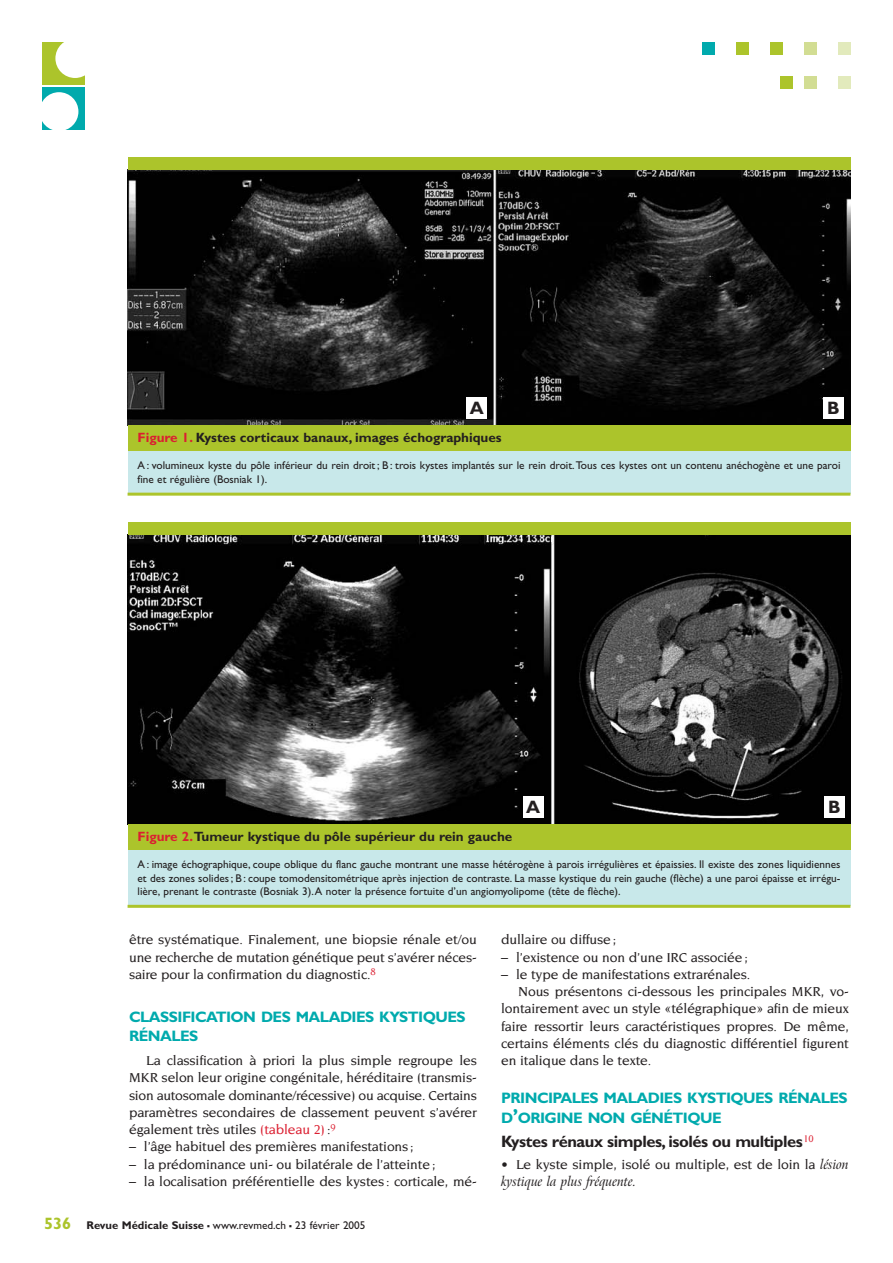
<style>
.page{position:relative;width:893px;height:1263px;background:#fff}
.page>*{position:absolute;margin:0;border:0;box-sizing:border-box;transform-origin:0 0}
.t1{font:700 18px "Gill Sans";color:#231f20}
.t2{font:700 16.5px "Gill Sans";letter-spacing:-.03em;color:#231f20}
.t3{font:700 15.15px/19.5px "Gill Sans";letter-spacing:-.035em;color:#00aaad}
.t4{font:500 13.95px/17.2px "Novarese";letter-spacing:-.01em;color:#231f20;text-align:justify}
.t5{font:italic 13.95px "Arrus BT";letter-spacing:-.01em;color:#231f20;scale:.95 1}
.t6{font:700 13.5px "Gill Sans";color:#231f20}
.t7{font:11.25px/13.5px "Gill Sans";color:#231f20}
.s1{color:#db1f31}
.s2{font-weight:700;font-size:16.5px;color:#acc42b}
.s3{font-weight:700}
.s4{font-weight:700;font-size:16.5px}
.s5{font-size:20.25px}
.s6{font-family:"Arrus BT";font-weight:400;font-style:italic}
</style>
<div class="page">
<div style="left:838px;top:43px;width:12px;height:12px;background:#e2eabc"></div>
<div style="left:804px;top:43px;width:12px;height:12px;background:#d2dd93"></div>
<div style="left:770px;top:43px;width:12px;height:12px;background:#acc42b"></div>
<div style="left:736px;top:43px;width:12px;height:12px;background:#acc42b"></div>
<div style="left:702px;top:43px;width:12px;height:12px;background:#00aaad"></div>
<div style="left:838px;top:77px;width:12px;height:12px;background:#e2eabc"></div>
<div style="left:804px;top:77px;width:12px;height:12px;background:#d2dd93"></div>
<div style="left:780px;top:77px;width:13px;height:12px;background:#acc42b"></div>
<div style="left:43px;top:43px;width:42px;height:42px;background:#acc42b"></div>
<div style="left:55px;top:39px;width:40px;height:39px;background:#fff;border-radius:50%"></div>
<div style="left:43px;top:87px;width:42px;height:43px;background:#00aaad"></div>
<div style="left:40px;top:92px;width:38px;height:39px;background:#fff;border-radius:50%"></div>
<img style="left:128px;top:170px;width:722px;height:255px">
<div style="left:128px;top:432px;width:722px;height:62px;background:#c8e8ea"></div>
<div style="left:128px;top:425px;width:722px;height:25px;background:#acc42b"></div>
<div style="left:128px;top:157px;width:722px;height:13px;background:#acc42b"></div>
<hr style="left:128px;top:493px;width:722px;height:3px;background:#acc42b">
<div style="left:466px;top:397px;width:21px;height:22px;background:#fff"></div>
<div style="left:823px;top:397px;width:21px;height:22px;background:#fff"></div>
<img style="left:128px;top:534px;width:722px;height:290px">
<div style="left:128px;top:831px;width:722px;height:75px;background:#c8e8ea"></div>
<div style="left:128px;top:824px;width:722px;height:25px;background:#acc42b"></div>
<div style="left:128px;top:522px;width:722px;height:12px;background:#acc42b"></div>
<hr style="left:128px;top:905px;width:722px;height:3px;background:#acc42b">
<div style="left:523px;top:796px;width:21px;height:22px;background:#fff"></div>
<div style="left:824px;top:796px;width:21px;height:22px;background:#fff"></div>
<p class="t1" style="left:470px;top:401px;width:16px">A</p>
<p class="t1" style="left:827px;top:401px;width:14px">B</p>
<p class="t6" style="left:138px;top:432px;width:366px"><span class="s1">Figure 1.</span> Kystes corticaux banaux, images échographiques</p>
<p class="t7" style="left:138px;top:460px;width:704px">A: volumineux kyste du pôle inférieur du rein droit; B : trois kystes implantés sur le rein droit.Tous ces kystes ont un contenu anéchogène et une paroi fine et régulière (Bosniak 1).</p>
<p class="t1" style="left:526px;top:800px;width:16px">A</p>
<p class="t1" style="left:828px;top:800px;width:14px">B</p>
<p class="t6" style="left:138px;top:831px;width:376px"><span class="s1">Figure 2.</span>Tumeur kystique du pôle supérieur du rein gauche</p>
<p class="t7" style="left:138px;top:859px;width:704px;text-align:justify">A: image échographique, coupe oblique du flanc gauche montrant une masse hétérogène à parois irrégulières et épaissies. Il existe des zones liquidiennes et des zones solides; B : coupe tomodensitométrique après injection de contraste. La masse kystique du rein gauche (flèche) a une paroi épaisse et irrégu&shy;lière, prenant le contraste (Bosniak 3).A noter la présence fortuite d’un angiomyolipome (tête de flèche).</p>
<p class="t4" style="left:129px;top:932px;width:349px">être systématique. Finalement, une biopsie rénale et/ou une recherche de mutation génétique peut s’avérer néces&shy;saire pour la confirmation du diagnostic.<sup>8</sup></p>
<p class="t3" style="left:129px;top:1008px;width:338px">CLASSIFICATION DES MALADIES KYSTIQUES<br>RÉNALES</p>
<p class="t4" style="left:129px;top:1052px;width:349px;text-indent:17px">La classification à priori la plus simple regroupe les MKR selon leur origine congénitale, héréditaire (transmis&shy;sion autosomale dominante/récessive) ou acquise. Certains paramètres secondaires de classement peuvent s’avérer également très utiles <span class="s1">(tableau 2)</span>:<sup>9</sup></p>
<p class="t4" style="left:129px;top:1139px;width:286px">– l’âge habituel des premières manifestations ;</p>
<p class="t4" style="left:129px;top:1156px;width:308px">– la prédominance uni- ou bilatérale de l’atteinte;</p>
<p class="t4" style="left:129px;top:1173px;width:349px">– la localisation préférentielle des kystes : corticale, mé-</p>
<p class="t7" style="left:44px;top:1219px;width:323px"><span class="s2">536</span> <span class="s3">Revue Médicale Suisse</span> <span class="s4">–</span> www.revmed.ch <span class="s4">–</span> 23 février 2005</p>
<p class="t4" style="left:501px;top:932px;width:117px">dullaire ou diffuse;</p>
<p class="t4" style="left:501px;top:949px;width:248px">– l’existence ou non d’une IRC associée;</p>
<p class="t4" style="left:501px;top:966px;width:251px">– le type de manifestations extrarénales.</p>
<p class="t4" style="left:518px;top:983px;width:332px">Nous présentons ci-dessous les principales MKR, vo-</p>
<p class="t4" style="left:501px;top:1001px;width:349px">lontairement avec un style «télégraphique» afin de mieux</p>
<p class="t4" style="left:501px;top:1018px;width:349px">faire ressortir leurs caractéristiques propres. De même,</p>
<p class="t4" style="left:501px;top:1035px;width:349px">certains éléments clés du diagnostic différentiel figurent</p>
<p class="t4" style="left:501px;top:1052px;width:152px">en italique dans le texte.</p>
<p class="t3" style="left:501px;top:1090px;width:348px">PRINCIPALES MALADIES KYSTIQUES RÉNALES<br>D<span class="s5">’</span>ORIGINE NON GÉNÉTIQUE</p>
<p class="t2" style="left:501px;top:1135px;width:314px">Kystes rénaux simples, isolés ou multiples<sup>10</sup></p>
<p class="t4" style="left:501px;top:1156px;width:349px">• Le kyste simple, isolé ou multiple, est de loin la <span class="s6">lésion</span></p>
<p class="t5" style="left:501px;top:1173px;width:144px">kystique la plus fréquente.</p>
</div>
